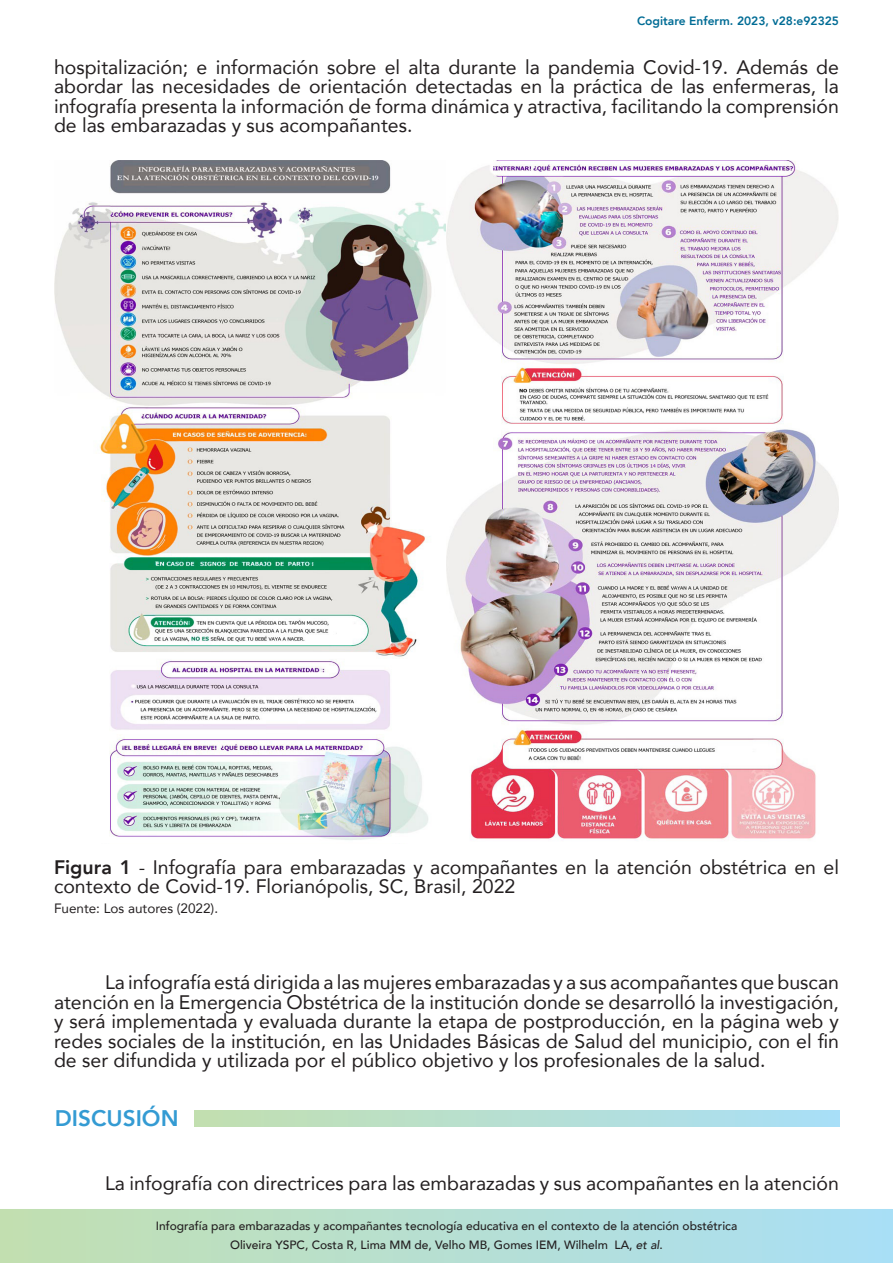
<style>
.page{position:relative;width:893px;height:1263px;background:#fff}
.page>*{position:absolute;margin:0;border:0;box-sizing:border-box;transform-origin:0 0}
.t1{font:800 22.5px "Avenir";color:#349bd3}
.t2{font:19.5px/19.5px "Avenir";color:#231f20;text-align:justify}
.t3{font:13.5px "Avenir";color:#231f20}
.t4{font:500 12px/18.6px "Avenir";color:#231f20;text-align:center}
.t5{font:800 12px "Avenir";color:#006c95}
.s1{font-weight:800}
.s2{font-style:italic}
</style>
<div class="page">
<svg style="left:0;top:1209px;width:893px;height:54px;background:#b6dfd2"></svg>
<img style="left:54px;top:160px;width:785px;height:680px">
<div style="left:194px;top:1110px;width:646px;height:16px;background:linear-gradient(to right,#c3dfaf,#a9dff7)"></div>
<p class="t5" style="left:637px;top:10px;width:203px">Cogitare Enferm. 2023, v28:e92325</p>
<p class="t2" style="left:54px;top:56px;width:786px">hospitalización; e información sobre el alta durante la pandemia Covid-19. Además de abordar las necesidades de orientación detectadas en la práctica de las enfermeras, la infografía presenta la información de forma dinámica y atractiva, facilitando la comprensión de las embarazadas y sus acompañantes.</p>
<p class="t2" style="left:54px;top:856px;width:786px"><span class="s1">Figura 1</span> - Infografía para embarazadas y acompañantes en la atención obstétrica en el contexto de Covid-19. Florianópolis, SC, Brasil, 2022</p>
<p class="t3" style="left:54px;top:897px;width:166px">Fuente: Los autores (2022).</p>
<p class="t2" style="left:54px;top:972px;width:786px;text-indent:51px">La infografía está dirigida a las mujeres embarazadas y a sus acompañantes que buscan atención en la Emergencia Obstétrica de la institución donde se desarrolló la investigación, y será implementada y evaluada durante la etapa de postproducción, en la página web y redes sociales de la institución, en las Unidades Básicas de Salud del municipio, con el fin de ser difundida y utilizada por el público objetivo y los profesionales de la salud.</p>
<p class="t1" style="left:55px;top:1098px;width:125px">DISCUSIÓN</p>
<p class="t2" style="left:105px;top:1173px;width:735px">La infografía con directrices para las embarazadas y sus acompañantes en la atención</p>
<p class="t4" style="left:156px;top:1216px;width:583px">Infografía para embarazadas y acompañantes tecnología educativa en el contexto de la atención obstétrica<br>Oliveira YSPC, Costa R, Lima MM de, Velho MB, Gomes IEM, Wilhelm LA, <span class="s2">et al</span>.</p>
</div>
